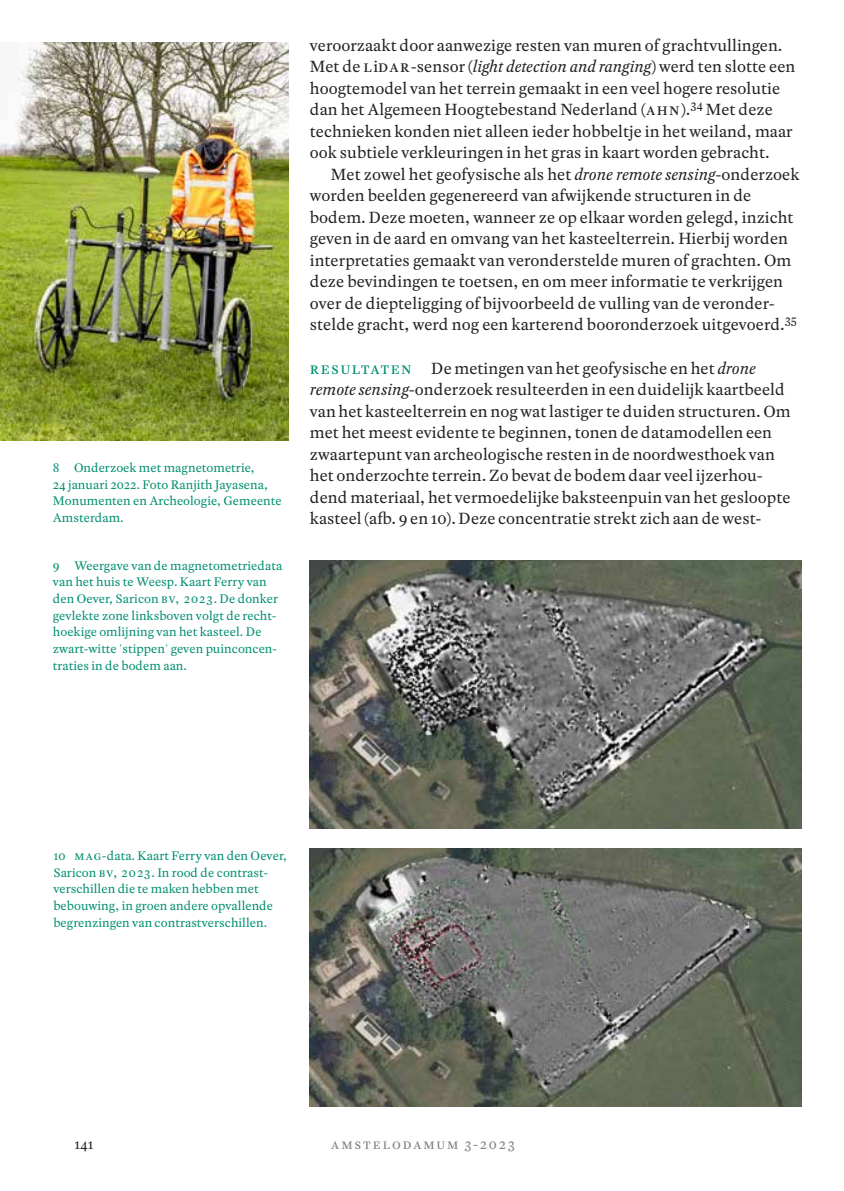
<style>
.page{position:relative;width:844px;height:1191px;background:#fff}
.page>*{position:absolute;margin:0;border:0;box-sizing:border-box;transform-origin:0 0}
.Standaard{font:17.15px/21.5px "Rosart";color:#231f20}
.t1{font:14.88px "Rosart";letter-spacing:.125em;color:#808285}
.t2{font:14.88px "Rosart";color:#231f20}
.t3{font:13.12px/16.6px "Rosart";color:#008f71}
.s1{font-style:italic}
.s2{color:#008f71}
</style>
<div class="page">
<img style="left:0;top:42px;width:289px;height:398px">
<img style="left:310px;top:561px;width:491px;height:267px">
<img style="left:310px;top:848px;width:491px;height:258px">
<p class="t3" style="left:53px;top:459px;width:230px">8 Onderzoek met magnetometrie,<br>24 januari 2022. Foto Ranjith Jayasena,<br>Monumenten en Archeologie, Gemeente<br>Amsterdam.</p>
<p class="t3" style="left:53px;top:557px;width:231px">9 Weergave van de magnetometriedata van het huis te Weesp. Kaart Ferry van den Oever, Saricon bv, 2023. De donker gevlekte zone linksboven volgt de recht&shy;hoekige omlijning van het kasteel. De zwart-witte 'stippen' geven puinconcen&shy;traties in de bodem aan.</p>
<p class="Standaard" style="left:310px;top:34px;width:487px">veroorzaakt door aanwezige resten van muren of grachtvullingen.<br>Met de lidar-sensor (<span class="s1">light detection and ranging</span>) werd ten slotte een hoogtemodel van het terrein gemaakt in een veel hogere resolutie dan het Algemeen Hoogtebestand Nederland (ahn).<sup>34</sup> Met deze technieken konden niet alleen ieder hobbeltje in het weiland, maar ook subtiele verkleuringen in het gras in kaart worden gebracht.</p>
<p class="Standaard" style="left:310px;top:163px;width:491px;text-indent:21px">Met zowel het geofysische als het <span class="s1">drone remote sensing</span>-onderzoek worden beelden gegenereerd van afwijkende structuren in de bodem. Deze moeten, wanneer ze op elkaar worden gelegd, inzicht geven in de aard en omvang van het kasteelterrein. Hierbij worden interpretaties gemaakt van veronderstelde muren of grachten. Om deze bevindingen te toetsen, en om meer informatie te verkrijgen over de diepteligging of bijvoorbeeld de vulling van de veronder&shy;stelde gracht, werd nog een karterend booronderzoek uitgevoerd.<sup>35</sup></p>
<p class="Standaard" style="left:310px;top:357px;width:482px"><span class="s2">resultaten</span> De metingen van het geofysische en het <span class="s1">drone remote sensing</span>-onderzoek resulteerden in een duidelijk kaartbeeld van het kasteelterrein en nog wat lastiger te duiden structuren. Om met het meest evidente te beginnen, tonen de datamodellen een zwaartepunt van archeologische resten in de noordwesthoek van het onderzochte terrein. Zo bevat de bodem daar veel ijzerhou&shy;dend materiaal, het vermoedelijke baksteenpuin van het gesloopte kasteel (afb. 9 en 10). Deze concentratie strekt zich aan de west-</p>
<p class="t3" style="left:53px;top:847px;width:235px">10 mag-data. Kaart Ferry van den Oever, Saricon bv, 2023. In rood de contrast&shy;verschillen die te maken hebben met bebouwing, in groen andere opvallende begrenzingen van contrastverschillen.</p>
<p class="t2" style="left:74px;top:1133px;width:20px">141</p>
<p class="t1" style="left:331px;top:1133px;width:185px">amstelodamum 3-2023</p>
</div>
